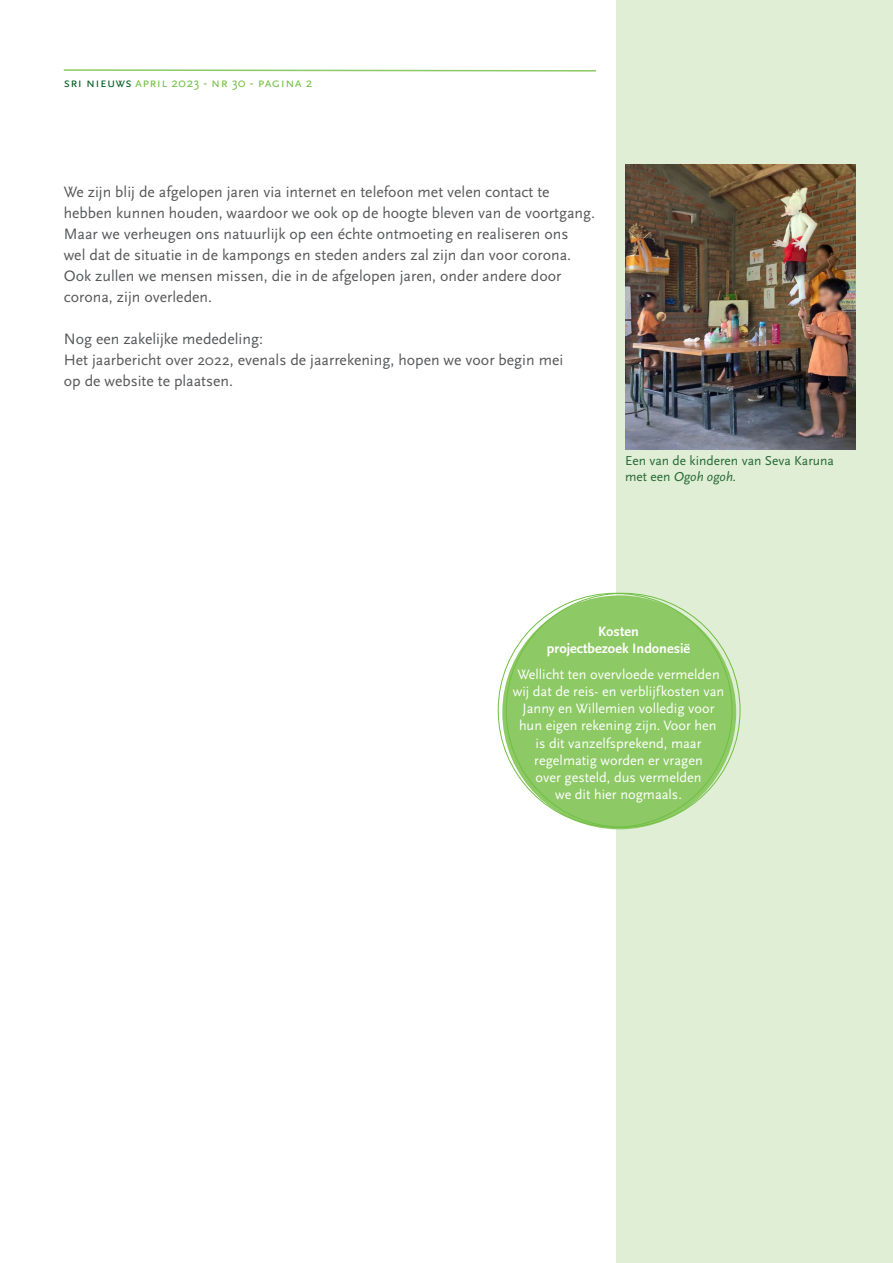
<style>
.page{position:relative;width:893px;height:1263px;background:#fff}
.page>*{position:absolute;margin:0;border:0;box-sizing:border-box;transform-origin:0 0}
.t1{font:15.75px/21px "Scala Sans Pro";color:#57585a}
.t2{font:14.25px/17.2px "Scala Sans Pro";color:#fff;text-align:center}
.t3{font:700 14.25px "Scala Sans Pro";color:#fff}
.t4{font:13.5px "Scala Sans Pro";letter-spacing:.03em;color:#71bf44}
.t5{font:13.5px "Scala Sans Pro";color:#266835}
.t6{font:italic 13.5px "Scala Sans Pro";color:#266835}
.s1{color:#015c20}
.s2{font-style:normal}
</style>
<div class="page">
<div style="left:617px;top:0;width:276px;height:1263px;background:#dfeed4"></div>
<svg style="left:63px;top:69px;width:534px;height:3px"></svg>
<div style="left:502px;top:595px;width:234px;height:234px;background:#8dc964;border-radius:50%"></div>
<img style="left:625px;top:164px;width:231px;height:285px">
<p class="t4" style="left:64px;top:75px;width:250px"><span class="s1">sri nieuws</span> april 2023 - nr 30 - pagina 2</p>
<p class="t1" style="left:64px;top:181px;width:487px">We zijn blij de afgelopen jaren via internet en telefoon met velen contact te</p>
<p class="t1" style="left:64px;top:202px;width:533px">hebben kunnen houden, waardoor we ook op de hoogte bleven van de voortgang.<br>Maar we verheugen ons natuurlijk op een échte ontmoeting en realiseren ons</p>
<p class="t1" style="left:64px;top:244px;width:509px">wel dat de situatie in de kampongs en steden anders zal zijn dan voor corona.</p>
<p class="t1" style="left:64px;top:265px;width:499px">Ook zullen we mensen missen, die in de afgelopen jaren, onder andere door</p>
<p class="t1" style="left:64px;top:286px;width:150px">corona, zijn overleden.</p>
<p class="t1" style="left:64px;top:328px;width:201px">Nog een zakelijke mededeling:</p>
<p class="t1" style="left:64px;top:349px;width:501px">Het jaarbericht over 2022, evenals de jaarrekening, hopen we voor begin mei</p>
<p class="t1" style="left:64px;top:370px;width:171px">op de website te plaatsen.</p>
<p class="t5" style="left:625px;top:453px;width:210px">Een van de kinderen van Seva Karuna</p>
<p class="t6" style="left:625px;top:469px;width:113px"><span class="s2">met een</span> Ogoh ogoh.</p>
<p class="t3" style="left:598px;top:623px;width:42px">Kosten</p>
<p class="t3" style="left:547px;top:640px;width:145px">projectbezoek Indonesië</p>
<p class="t2" style="left:517px;top:665px;width:204px">Wellicht ten overvloede vermelden</p>
<p class="t2" style="left:513px;top:683px;width:213px">wij dat de reis- en verblijfkosten van<br>Janny en Willemien volledig voor</p>
<p class="t2" style="left:519px;top:717px;width:199px">hun eigen rekening zijn. Voor hen</p>
<p class="t2" style="left:536px;top:734px;width:167px">is dit vanzelfsprekend, maar</p>
<p class="t2" style="left:534px;top:752px;width:170px">regelmatig worden er vragen</p>
<p class="t2" style="left:535px;top:769px;width:168px">over gesteld, dus vermelden</p>
<p class="t2" style="left:555px;top:786px;width:128px">we dit hier nogmaals.</p>
</div>
